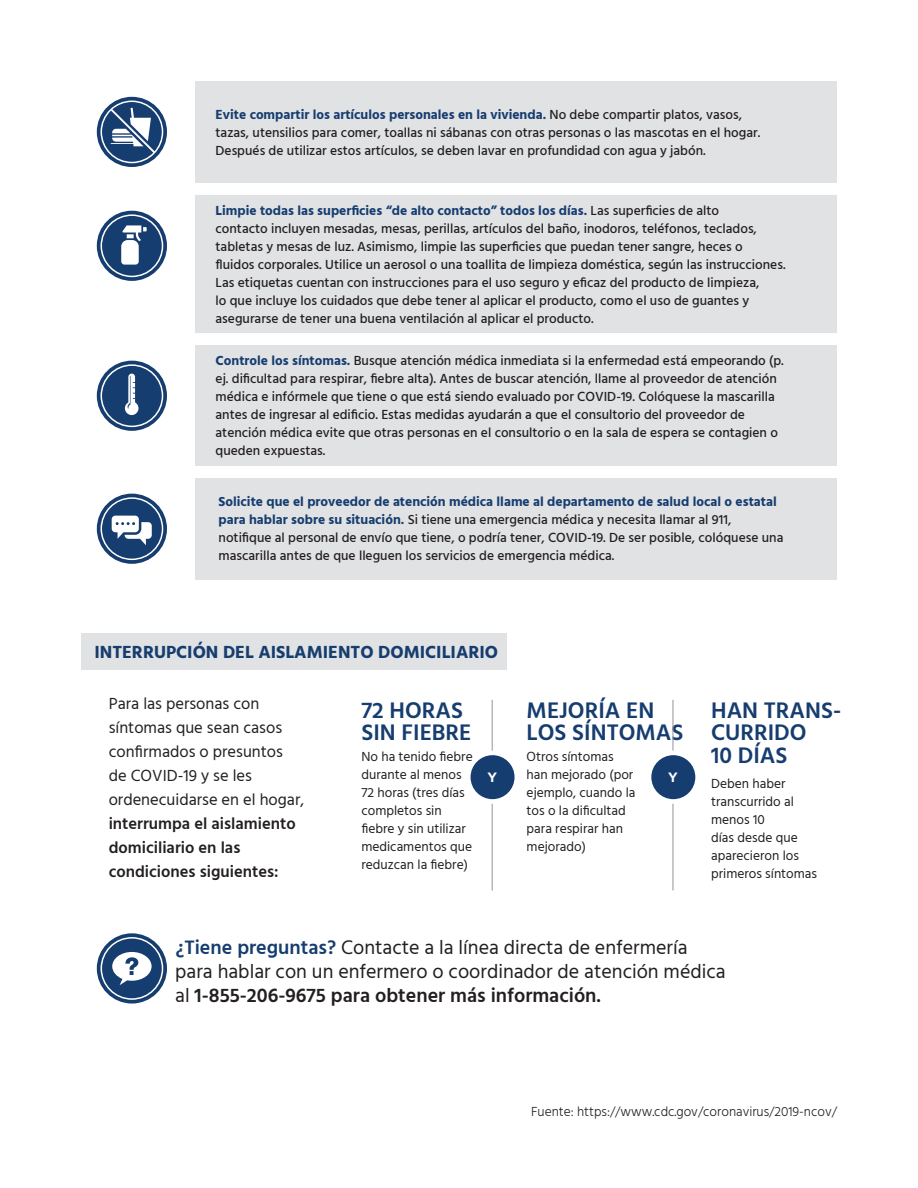
<style>
.page{position:relative;width:918px;height:1188px;background:#fff}
.page>*{position:absolute;margin:0;border:0;box-sizing:border-box;transform-origin:0 0}
.t1{font:600 23.1px/22.5px "Hind";color:#163d6f}
.t2{font:19.95px "Hind";color:#231f20}
.t3{font:600 19.95px "Hind";color:#231f20}
.t4{font:700 18px "Hind";color:#163d6f}
.t5{font:16.5px/24px "Hind";color:#231f20}
.t6{font:600 16.5px "Hind";color:#231f20}
.t7{font:500 13.5px "Hind";color:#231f20}
.t8{font:13.5px "Hind";color:#231f20}
.t9{font:700 13.5px "Hind";color:#163d6f}
.t10{font:300 13.5px "Hind";color:#231f20}
.t11{font:700 13.5px "Gotham";color:#fff}
.s1{font-weight:500;color:#231f20}
.s2{font-weight:700;color:#163d6f}
.s3{font-weight:600}
.s4{font-weight:600;color:#163d6f}
.s5{font-weight:400}
</style>
<div class="page">
<div style="left:195px;top:81px;width:642px;height:102px;background:#e1e2e4"></div>
<div style="left:195px;top:195px;width:642px;height:138px;background:#e1e2e4"></div>
<div style="left:195px;top:345px;width:642px;height:121px;background:#e1e2e4"></div>
<div style="left:195px;top:478px;width:642px;height:102px;background:#e1e2e4"></div>
<svg style="left:97px;top:494px;width:70px;height:70px"></svg>
<div style="left:471px;top:755px;width:44px;height:44px;background:#163d6f;border-radius:50%"></div>
<div style="left:651px;top:755px;width:44px;height:44px;background:#163d6f;border-radius:50%"></div>
<svg style="left:97px;top:211px;width:70px;height:70px"></svg>
<svg style="left:97px;top:361px;width:70px;height:70px"></svg>
<svg style="left:97px;top:97px;width:70px;height:70px"></svg>
<svg style="left:97px;top:933px;width:70px;height:71px"></svg>
<div style="left:82px;top:633px;width:425px;height:36px;background:#e1e2e4"></div>
<hr style="left:492px;top:700px;width:1px;height:51px;background:#939598">
<hr style="left:673px;top:700px;width:1px;height:51px;background:#939598">
<hr style="left:492px;top:804px;width:1px;height:86px;background:#939598">
<hr style="left:673px;top:804px;width:1px;height:86px;background:#939598">
<p class="t9" style="left:216px;top:106px;width:528px">Evite compartir los artículos personales en la vivienda. <span class="s1">No debe compartir platos, vasos,</span></p>
<p class="t7" style="left:216px;top:123px;width:546px">tazas, utensilios para comer, toallas ni sábanas con otras personas o las mascotas en el hogar.</p>
<p class="t7" style="left:216px;top:141px;width:492px">Después de utilizar estos artículos, se deben lavar en profundidad con agua y jabón.</p>
<p class="t9" style="left:216px;top:203px;width:505px">Limpie todas las superficies “de alto contacto” todos los días. <span class="s1">Las superficies de alto</span></p>
<p class="t7" style="left:216px;top:220px;width:543px">contacto incluyen mesadas, mesas, perillas, artículos del baño, inodoros, teléfonos, teclados,</p>
<p class="t7" style="left:216px;top:238px;width:529px">tabletas y mesas de luz. Asimismo, limpie las superficies que puedan tener sangre, heces o</p>
<p class="t7" style="left:216px;top:256px;width:572px">fluidos corporales. Utilice un aerosol o una toallita de limpieza doméstica, según las instrucciones.</p>
<p class="t7" style="left:216px;top:274px;width:545px">Las etiquetas cuentan con instrucciones para el uso seguro y eficaz del producto de limpieza,</p>
<p class="t7" style="left:216px;top:292px;width:535px">lo que incluye los cuidados que debe tener al aplicar el producto, como el uso de guantes y</p>
<p class="t7" style="left:216px;top:310px;width:380px">asegurarse de tener una buena ventilación al aplicar el producto.</p>
<p class="t7" style="left:216px;top:352px;width:570px"><span class="s2">Controle los síntomas.</span> Busque atención médica inmediata si la enfermedad está empeorando (p.</p>
<p class="t7" style="left:216px;top:370px;width:563px">ej. dificultad para respirar, fiebre alta). Antes de buscar atención, llame al proveedor de atención</p>
<p class="t7" style="left:216px;top:388px;width:561px">médica e infórmele que tiene o que está siendo evaluado por COVID-19. Colóquese la mascarilla</p>
<p class="t7" style="left:216px;top:406px;width:531px">antes de ingresar al edificio. Estas medidas ayudarán a que el consultorio del proveedor de</p>
<p class="t7" style="left:216px;top:424px;width:564px">atención médica evite que otras personas en el consultorio o en la sala de espera se contagien o</p>
<p class="t7" style="left:216px;top:442px;width:111px">queden expuestas.</p>
<p class="t9" style="left:219px;top:494px;width:560px">Solicite que el proveedor de atención médica llame al departamento de salud local o estatal</p>
<p class="t7" style="left:219px;top:511px;width:514px"><span class="s2">para hablar sobre su situación.</span> Si tiene una emergencia médica y necesita llamar al 911,</p>
<p class="t7" style="left:219px;top:529px;width:566px">notifique al personal de envío que tiene, o podría tener, COVID-19. De ser posible, colóquese una</p>
<p class="t7" style="left:219px;top:547px;width:397px">mascarilla antes de que lleguen los servicios de emergencia médica.</p>
<p class="t4" style="left:94px;top:642px;width:405px">INTERRUPCIÓN DEL AISLAMIENTO DOMICILIARIO</p>
<p class="t5" style="left:109px;top:693px;width:152px">Para las personas con</p>
<p class="t5" style="left:109px;top:717px;width:175px">síntomas que sean casos</p>
<p class="t5" style="left:109px;top:741px;width:176px">confirmados o presuntos</p>
<p class="t5" style="left:109px;top:765px;width:145px">de COVID-19 y se les</p>
<p class="t5" style="left:109px;top:789px;width:197px">ordenecuidarse en el hogar, <span class="s3">interrumpa el aislamiento</span></p>
<p class="t6" style="left:109px;top:836px;width:133px">domiciliario en las</p>
<p class="t6" style="left:109px;top:860px;width:171px">condiciones siguientes:</p>
<p class="t1" style="left:361px;top:700px;width:103px">72 HORAS</p>
<p class="t1" style="left:361px;top:723px;width:111px">SIN FIEBRE</p>
<p class="t8" style="left:361px;top:748px;width:113px">No ha tenido fiebre</p>
<p class="t8" style="left:361px;top:766px;width:102px">durante al menos</p>
<p class="t8" style="left:361px;top:784px;width:105px">72 horas (tres días</p>
<p class="t8" style="left:361px;top:802px;width:82px">completos sin</p>
<p class="t8" style="left:361px;top:820px;width:106px">fiebre y sin utilizar</p>
<p class="t8" style="left:361px;top:838px;width:112px">medicamentos que</p>
<p class="t8" style="left:361px;top:856px;width:108px">reduzcan la fiebre)</p>
<p class="t1" style="left:527px;top:700px;width:129px">MEJORÍA EN</p>
<p class="t1" style="left:527px;top:723px;width:158px">LOS SÍNTOMAS</p>
<p class="t8" style="left:527px;top:748px;width:89px">Otros síntomas</p>
<p class="t8" style="left:527px;top:766px;width:108px">han mejorado (por</p>
<p class="t8" style="left:527px;top:784px;width:110px">ejemplo, cuando la</p>
<p class="t8" style="left:527px;top:802px;width:101px">tos o la dificultad</p>
<p class="t8" style="left:527px;top:820px;width:98px">para respirar han</p>
<p class="t8" style="left:527px;top:838px;width:61px">mejorado)</p>
<p class="t11" style="left:488px;top:768px;width:11px">Y</p>
<p class="t11" style="left:668px;top:768px;width:11px">Y</p>
<p class="t1" style="left:711px;top:700px;width:132px">HAN TRANS-<br>CURRIDO</p>
<p class="t1" style="left:711px;top:745px;width:78px">10 DÍAS</p>
<p class="t8" style="left:711px;top:774px;width:76px">Deben haber</p>
<p class="t8" style="left:711px;top:792px;width:84px">transcurrido al</p>
<p class="t8" style="left:711px;top:810px;width:55px">menos 10</p>
<p class="t8" style="left:711px;top:828px;width:88px">días desde que</p>
<p class="t8" style="left:711px;top:846px;width:89px">aparecieron los</p>
<p class="t8" style="left:711px;top:864px;width:107px">primeros síntomas</p>
<p class="t2" style="left:175px;top:934px;width:514px"><span class="s4">¿Tiene preguntas?</span> Contacte a la línea directa de enfermería</p>
<p class="t2" style="left:175px;top:958px;width:552px">para hablar con un enfermero o coordinador de atención médica</p>
<p class="t3" style="left:175px;top:982px;width:427px"><span class="s5">al</span> 1-855-206-9675 para obtener más información.</p>
<p class="t10" style="left:531px;top:1103px;width:307px">Fuente: https://www.cdc.gov/coronavirus/2019-ncov/</p>
</div>
